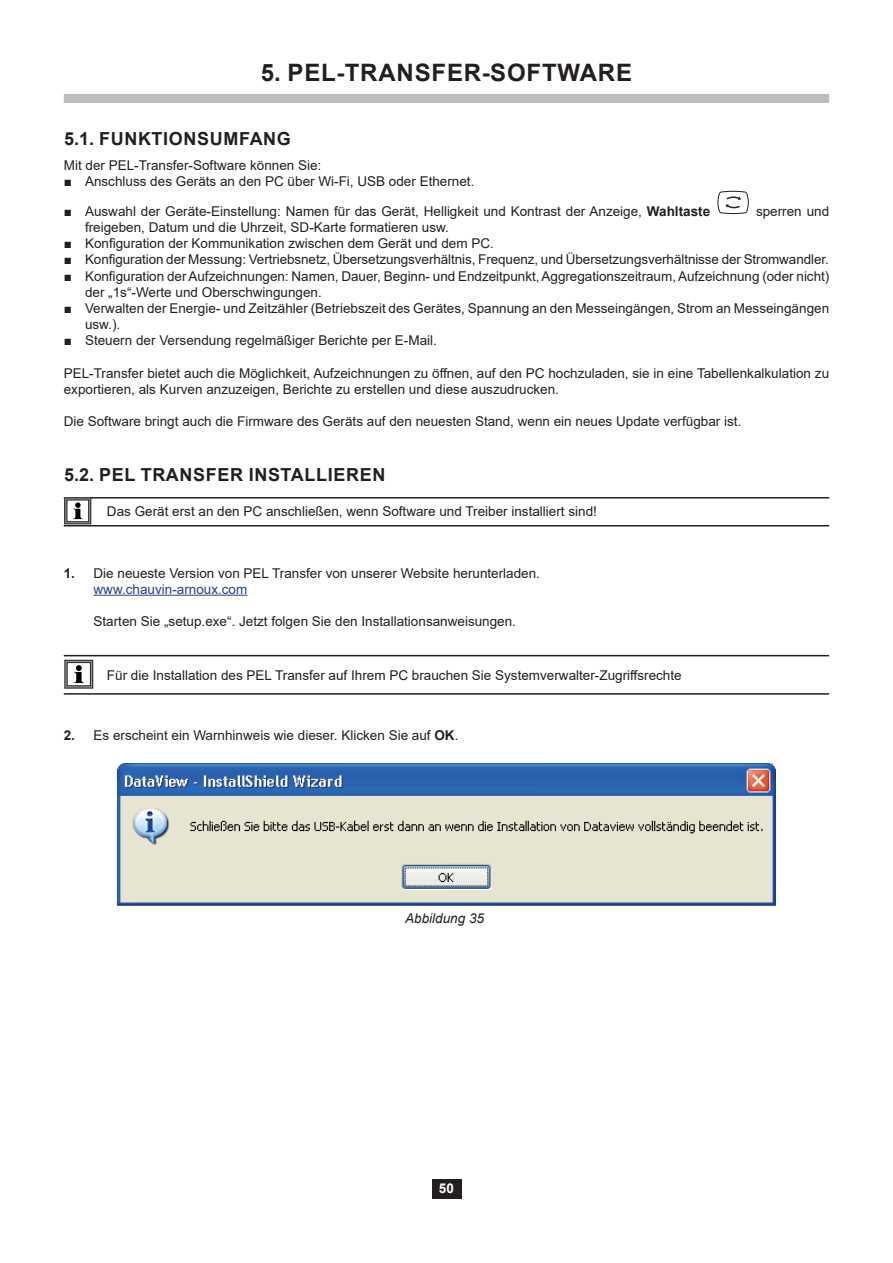
<style>
.page{position:relative;width:893px;height:1263px;background:#fff}
.page>*{position:absolute;margin:0;border:0;box-sizing:border-box;transform-origin:0 0}
.t1{font:700 24px "Arial";letter-spacing:.035em;color:#231f20}
.t2{font:700 18px "Arial";letter-spacing:.035em;color:#231f20}
.t3{font:13.5px/16.2px "Arial";color:#231f20}
.t4{font:italic 13.5px "Arial";color:#231f20}
.t5{font:700 13.5px "Arial";color:#fff}
.s1{font-weight:700}
.s2{color:#253f8e}
</style>
<div class="page">
<div style="left:432px;top:1179px;width:29px;height:19px;background:#231f20"></div>
<div style="left:64px;top:94px;width:765px;height:9px;background:#bcbdc0"></div>
<hr style="left:64px;top:497px;width:765px;height:1px;background:#231f20">
<hr style="left:64px;top:525px;width:765px;height:1px;background:#231f20">
<hr style="left:94px;top:595px;width:153px;height:1px;background:#253f8e">
<hr style="left:64px;top:655px;width:765px;height:1px;background:#231f20">
<hr style="left:64px;top:693px;width:765px;height:2px;background:#231f20">
<svg style="left:717px;top:191px;width:32px;height:23px"></svg>
<div style="left:65px;top:498px;width:26px;height:26px;background:#5e5d60"></div>
<div style="left:64px;top:497px;width:27px;height:27px;border:1px solid #231f20"></div>
<div style="left:67px;top:500px;width:22px;height:22px;background:#fff"></div>
<div style="left:67px;top:500px;width:22px;height:22px;border:1px solid #231f20"></div>
<svg style="left:73px;top:502px;width:10px;height:17px"></svg>
<div style="left:65px;top:660px;width:28px;height:28px;background:#707073"></div>
<div style="left:64px;top:660px;width:29px;height:28px;border:1px solid #231f20"></div>
<div style="left:67px;top:663px;width:23px;height:23px;background:#fff"></div>
<div style="left:67px;top:662px;width:24px;height:24px;border:1px solid #231f20"></div>
<svg style="left:73px;top:665px;width:12px;height:18px"></svg>
<img style="left:118px;top:763px;width:657px;height:143px">
<h1 class="t1" style="left:261px;top:56px;width:373px">5. PEL-TRANSFER-SOFTWARE</h1>
<h2 class="t2" style="left:64px;top:126px;width:228px">5.1. FUNKTIONSUMFANG</h2>
<p class="t3" style="left:64px;top:157px;width:259px">Mit der PEL-Transfer-Software können Sie:</p>
<p class="t3" style="left:64px;top:173px;width:412px"><span class="s1">■</span> Anschluss des Geräts an den PC über Wi-Fi, USB oder Ethernet.</p>
<p class="t3" style="left:64px;top:203px;width:648px"><span class="s1">■</span> Auswahl der Geräte-Einstellung: Namen für das Gerät, Helligkeit und Kontrast der Anzeige, <span class="s1">Wahltaste</span></p>
<p class="t3" style="left:756px;top:203px;width:75px">sperren und</p>
<p class="t3" style="left:85px;top:219px;width:365px">freigeben, Datum und die Uhrzeit, SD-Karte formatieren usw.</p>
<p class="t3" style="left:64px;top:235px;width:432px"><span class="s1">■</span> Konfiguration der Kommunikation zwischen dem Gerät und dem PC.</p>
<p class="t3" style="left:64px;top:252px;width:767px"><span class="s1">■</span> Konfiguration der Messung: Vertriebsnetz, Übersetzungsverhältnis, Frequenz, und Übersetzungsverhältnisse der Stromwandler.</p>
<p class="t3" style="left:85px;top:268px;width:746px;text-indent:-21px"><span class="s1">■</span> Konfiguration der Aufzeichnungen: Namen, Dauer, Beginn- und Endzeitpunkt, Aggregationszeitraum, Aufzeichnung (oder nicht) der „1s“-Werte und Oberschwingungen.</p>
<p class="t3" style="left:85px;top:300px;width:746px;text-indent:-21px"><span class="s1">■</span> Verwalten der Energie- und Zeitzähler (Betriebszeit des Gerätes, Spannung an den Messeingängen, Strom an Messeingängen usw.).</p>
<p class="t3" style="left:64px;top:333px;width:375px"><span class="s1">■</span> Steuern der Versendung regelmäßiger Berichte per E-Mail.</p>
<p class="t3" style="left:64px;top:365px;width:767px">PEL-Transfer bietet auch die Möglichkeit, Aufzeichnungen zu öffnen, auf den PC hochzuladen, sie in eine Tabellenkalkulation zu exportieren, als Kurven anzuzeigen, Berichte zu erstellen und diese auszudrucken.</p>
<p class="t3" style="left:64px;top:414px;width:679px">Die Software bringt auch die Firmware des Geräts auf den neuesten Stand, wenn ein neues Update verfügbar ist.</p>
<h2 class="t2" style="left:64px;top:461px;width:323px">5.2. PEL TRANSFER INSTALLIEREN</h2>
<p class="t3" style="left:107px;top:503px;width:491px">Das Gerät erst an den PC anschließen, wenn Software und Treiber installiert sind!</p>
<p class="t3" style="left:94px;top:565px;width:448px;text-indent:-30px"><span class="s1">1.</span> Die neueste Version von PEL Transfer von unserer Website herunterladen. <span class="s2">www.chauvin-arnoux.com</span></p>
<p class="t3" style="left:94px;top:613px;width:424px">Starten Sie „setup.exe“. Jetzt folgen Sie den Installationsanweisungen.</p>
<p class="t3" style="left:107px;top:667px;width:576px">Für die Installation des PEL Transfer auf Ihrem PC brauchen Sie Systemverwalter-Zugriffsrechte</p>
<p class="t3" style="left:64px;top:727px;width:396px"><span class="s1">2.</span> Es erscheint ein Warnhinweis wie dieser. Klicken Sie auf <span class="s1">OK</span>.</p>
<p class="t4" style="left:405px;top:910px;width:80px">Abbildung 35</p>
<p class="t5" style="left:439px;top:1179px;width:17px">50</p>
</div>
